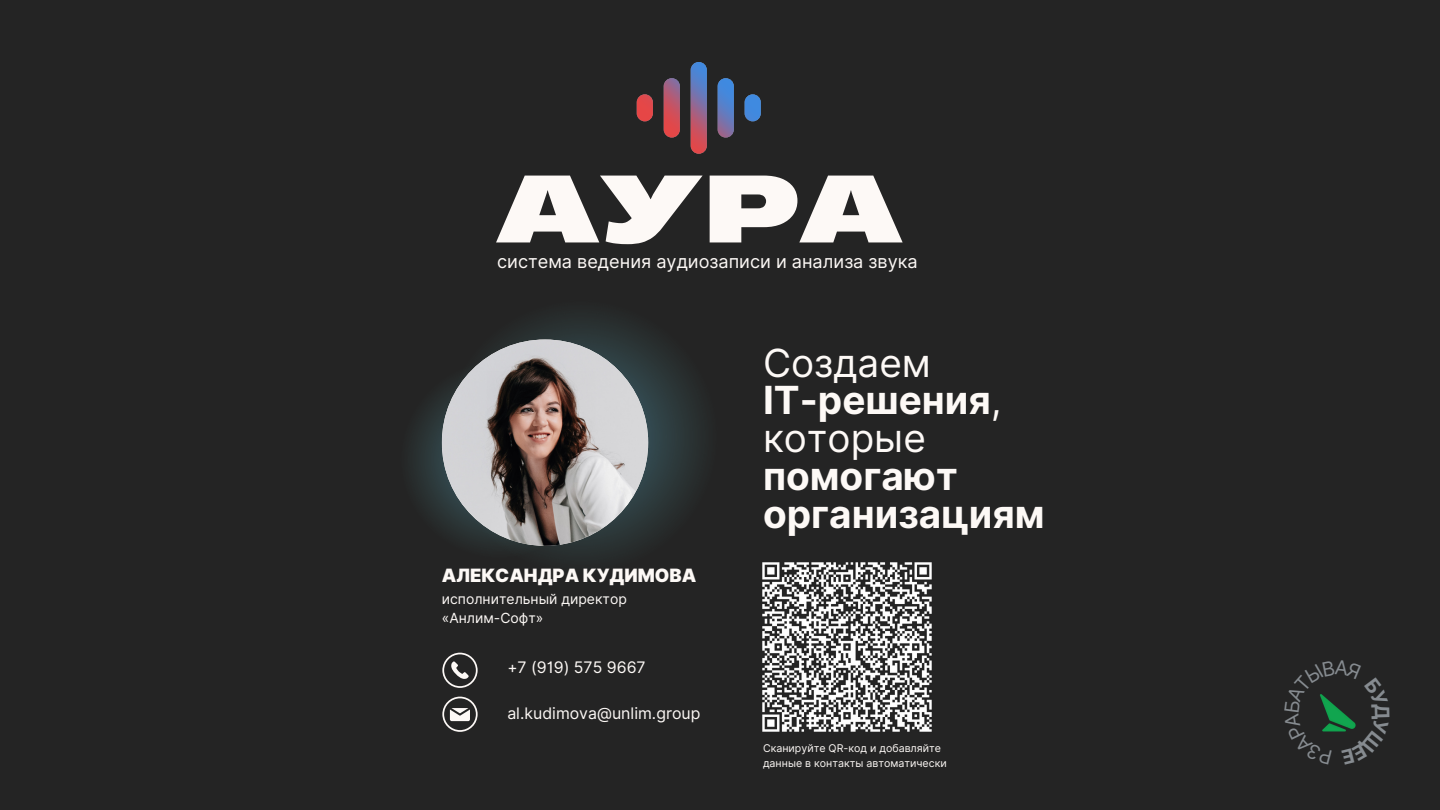
<style>
.page{position:relative;width:1440px;height:810px;background:#242424}
.page>*{position:absolute;margin:0;border:0;box-sizing:border-box;transform-origin:0 0}
.t1{font:700 90.1px "Heading Now 96";color:#fdf9f6}
.t2{font:38.7px/37.8px "Inter";color:#fdf9f6}
.t3{font:700 38.7px/37.8px "Inter";color:#fdf9f6}
.t4{font:900 18.4px "Inter";color:#fdf9f6}
.t5{font:18.1px "Inter";color:#fdf9f6}
.t6{font:15.9px "Inter";color:#fdf9f6}
.t7{font:14px/19.4px "Inter";color:#fdf9f6}
.t8{font:10.6px/14.4px "Inter";color:#fdf9f6}
.s1{font-weight:700}
</style>
<div class="page">
<div style="left:637px;top:94px;width:16px;height:27px;background:#e54747;border-radius:8px"></div>
<svg style="left:664px;top:78px;width:16px;height:60px"></svg>
<svg style="left:691px;top:62px;width:16px;height:92px"></svg>
<svg style="left:718px;top:78px;width:16px;height:60px"></svg>
<div style="left:745px;top:94px;width:16px;height:27px;background:#4089df;border-radius:8px"></div>
<img style="left:483px;top:319px;width:216px;height:235px">
<img style="left:414px;top:360px;width:186px;height:195px">
<img style="left:442px;top:340px;width:206px;height:206px;border-radius:50%">
<svg style="left:442px;top:653px;width:36px;height:35px"></svg>
<svg style="left:442px;top:697px;width:36px;height:35px"></svg>
<img style="left:762px;top:562px;width:170px;height:170px">
<svg style="left:1320px;top:694px;width:36px;height:38px"></svg>
<h1 class="t1" style="left:495px;top:148px;width:409px">АУРА</h1>
<h3 class="t5" style="left:497px;top:250px;width:422px">система ведения аудиозаписи и анализа звука</h3>
<h3 class="t4" style="left:442px;top:565px;width:256px">АЛЕКСАНДРА КУДИМОВА</h3>
<h3 class="t7" style="left:442px;top:589px;width:186px">исполнительный директор «Анлим-Софт»</h3>
<h3 class="t6" style="left:507px;top:657px;width:140px">+7 (919) 575 9667</h3>
<h3 class="t6" style="left:507px;top:704px;width:195px">al.kudimova@unlim.group</h3>
<h2 class="t2" style="left:763px;top:344px;width:240px">Создаем<br><span class="s1">IT-решения</span>, которые</h2>
<h2 class="t3" style="left:763px;top:457px;width:283px">помогают организациям</h2>
<p class="t8" style="left:763px;top:741px;width:185px">Сканируйте QR-код и добавляйте данные в контакты автоматически</p>
</div>
